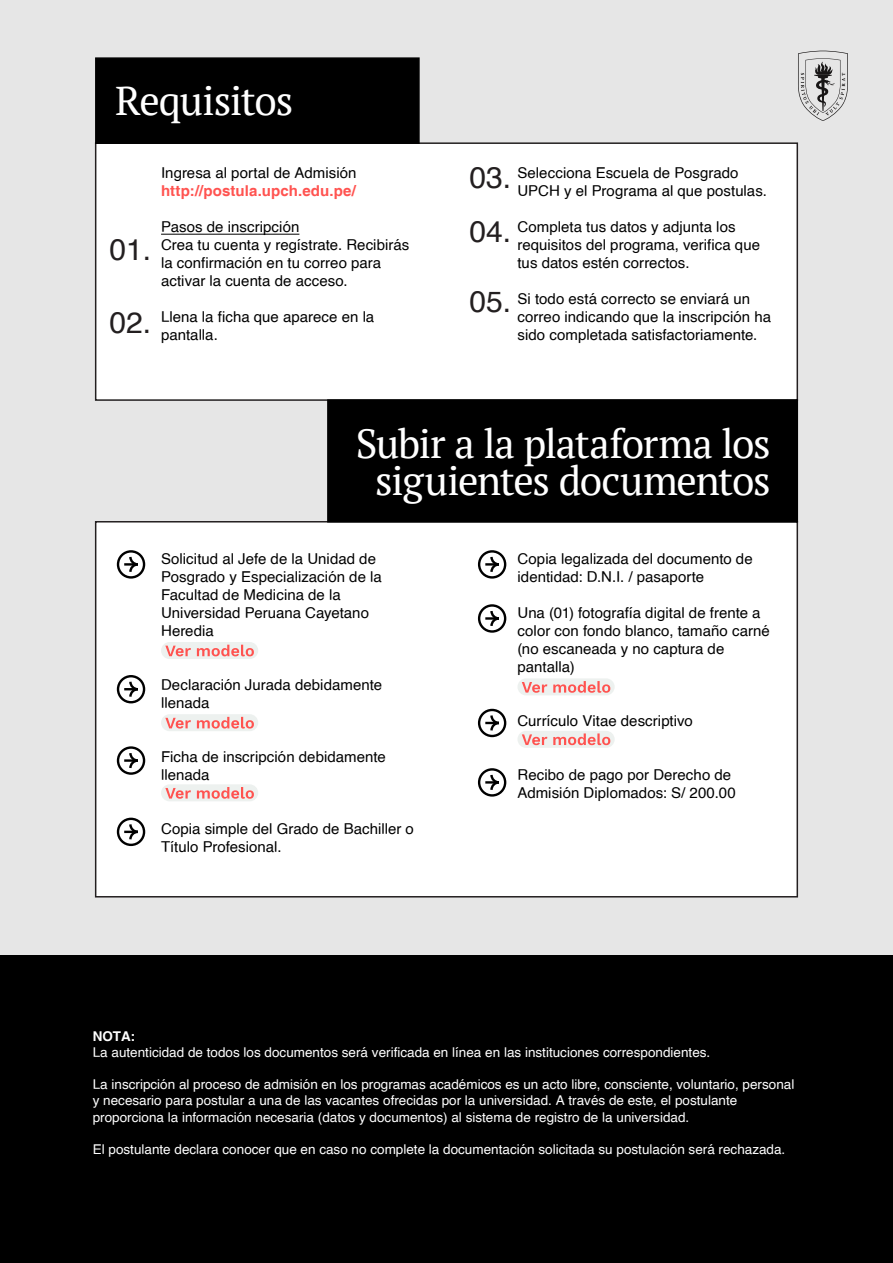
<style>
.page{position:relative;width:893px;height:1263px;background:#e6e6e6}
.page>*{position:absolute;margin:0;border:0;box-sizing:border-box;transform-origin:0 0}
.t1{font:40.5px/37.5px "PT Serif";letter-spacing:-.03em;color:#fff;text-align:center}
.t2{font:30px/54.3px "Helvetica";color:#231f20}
.t3{font:15px/18px "Helvetica";color:#000}
.t4{font:700 15px "Helvetica";letter-spacing:.005em;color:#ff5350}
.t5{font:13.5px/16.2px "Helvetica";color:#fff}
.t6{font:700 13.5px "Helvetica";color:#fff}
</style>
<div class="page">
<div style="left:0;top:955px;width:893px;height:308px;background:#000"></div>
<svg style="left:798px;top:51px;width:50px;height:70px"></svg>
<div style="left:95px;top:521px;width:703px;height:376px;background:#fff;border:2px solid #231f20"></div>
<div style="left:95px;top:142px;width:703px;height:259px;background:#fff;border:2px solid #231f20"></div>
<div style="left:95px;top:57px;width:325px;height:87px;background:#000;border:2px solid #000"></div>
<div style="left:327px;top:399px;width:471px;height:123px;background:#000;border:2px solid #000"></div>
<hr style="left:161px;top:234px;width:138px;height:1px;background:#000">
<div style="left:161px;top:642px;width:97px;height:17px;background:#edf1ef;border-radius:9px"></div>
<svg style="left:165px;top:646px;width:26px;height:10px"></svg>
<svg style="left:197px;top:645px;width:57px;height:11px"></svg>
<div style="left:161px;top:714px;width:97px;height:17px;background:#edf1ef;border-radius:9px"></div>
<svg style="left:165px;top:718px;width:26px;height:10px"></svg>
<svg style="left:197px;top:717px;width:57px;height:11px"></svg>
<div style="left:161px;top:784px;width:97px;height:17px;background:#edf1ef;border-radius:9px"></div>
<svg style="left:165px;top:788px;width:26px;height:11px"></svg>
<svg style="left:197px;top:787px;width:57px;height:12px"></svg>
<div style="left:117px;top:550px;width:28px;height:29px;border:2px solid #000;border-radius:50%"></div>
<hr style="left:124px;top:563px;width:14px;height:3px;background:#000">
<svg style="left:128px;top:554px;width:12px;height:20px"></svg>
<div style="left:117px;top:675px;width:28px;height:28px;border:2px solid #000;border-radius:50%"></div>
<svg style="left:124px;top:679px;width:16px;height:20px"></svg>
<div style="left:117px;top:746px;width:28px;height:29px;border:2px solid #000;border-radius:50%"></div>
<hr style="left:124px;top:759px;width:14px;height:3px;background:#000">
<svg style="left:128px;top:751px;width:12px;height:19px"></svg>
<div style="left:117px;top:818px;width:28px;height:28px;border:2px solid #000;border-radius:50%"></div>
<svg style="left:124px;top:822px;width:16px;height:20px"></svg>
<div style="left:478px;top:550px;width:28px;height:29px;border:2px solid #000;border-radius:50%"></div>
<hr style="left:485px;top:563px;width:14px;height:3px;background:#000">
<svg style="left:489px;top:554px;width:12px;height:20px"></svg>
<div style="left:478px;top:709px;width:28px;height:28px;border:2px solid #000;border-radius:50%"></div>
<svg style="left:485px;top:713px;width:16px;height:20px"></svg>
<div style="left:478px;top:604px;width:28px;height:29px;border:2px solid #000;border-radius:50%"></div>
<hr style="left:485px;top:617px;width:14px;height:3px;background:#000">
<svg style="left:489px;top:609px;width:12px;height:19px"></svg>
<div style="left:478px;top:768px;width:28px;height:29px;border:2px solid #000;border-radius:50%"></div>
<hr style="left:485px;top:781px;width:14px;height:3px;background:#000">
<svg style="left:489px;top:772px;width:12px;height:20px"></svg>
<div style="left:517px;top:678px;width:98px;height:17px;background:#edf1ef;border-radius:9px"></div>
<svg style="left:522px;top:682px;width:25px;height:11px"></svg>
<svg style="left:553px;top:681px;width:57px;height:12px"></svg>
<div style="left:517px;top:731px;width:98px;height:17px;background:#edf1ef;border-radius:9px"></div>
<svg style="left:522px;top:734px;width:25px;height:11px"></svg>
<svg style="left:553px;top:733px;width:57px;height:12px"></svg>
<h1 class="t1" style="left:115px;top:81px;width:180px">Requisitos</h1>
<h2 class="t2" style="left:109px;top:223px;width:43px">01.</h2>
<h2 class="t2" style="left:109px;top:296px;width:43px">02.</h2>
<p class="t3" style="left:161px;top:164px;width:197px">Ingresa al portal de Admisión</p>
<p class="t4" style="left:161px;top:182px;width:197px">http://postula.upch.edu.pe/</p>
<p class="t3" style="left:161px;top:218px;width:250px">Pasos de inscripción<br>Crea tu cuenta y regístrate. Recibirás la confirmación en tu correo para activar la cuenta de acceso.</p>
<p class="t3" style="left:161px;top:308px;width:215px">Llena la ficha que aparece en la pantalla.</p>
<h2 class="t2" style="left:469px;top:151px;width:43px">03.<br>04.</h2>
<h2 class="t2" style="left:469px;top:275px;width:43px">05.</h2>
<p class="t3" style="left:517px;top:164px;width:251px">Selecciona Escuela de Posgrado<br>UPCH y el Programa al que postulas.</p>
<p class="t3" style="left:517px;top:218px;width:244px">Completa tus datos y adjunta los requisitos del programa, verifica que tus datos estén correctos.</p>
<p class="t3" style="left:517px;top:290px;width:255px">Si todo está correcto se enviará un correo indicando que la inscripción ha sido completada satisfactoriamente.</p>
<h1 class="t1" style="left:356px;top:424px;width:417px">Subir a la plataforma los siguientes documentos</h1>
<p class="t3" style="left:161px;top:550px;width:222px">Solicitud al Jefe de la Unidad de<br>Posgrado y Especialización de la<br>Facultad de Medicina de la<br>Universidad Peruana Cayetano<br>Heredia</p>
<p class="t3" style="left:161px;top:676px;width:222px">Declaración Jurada debidamente llenada</p>
<p class="t3" style="left:161px;top:748px;width:226px">Ficha de inscripción debidamente llenada</p>
<p class="t3" style="left:161px;top:820px;width:254px">Copia simple del Grado de Bachiller o<br>Título Profesional.</p>
<p class="t3" style="left:517px;top:550px;width:237px">Copia legalizada del documento de identidad: D.N.I. / pasaporte</p>
<p class="t3" style="left:517px;top:604px;width:254px">Una (01) fotografía digital de frente a color con fondo blanco, tamaño carné (no escaneada y no captura de pantalla)</p>
<p class="t3" style="left:517px;top:712px;width:177px">Currículo Vitae descriptivo</p>
<p class="t3" style="left:517px;top:766px;width:220px">Recibo de pago por Derecho de<br>Admisión Diplomados: S/ 200.00</p>
<p class="t6" style="left:93px;top:1027px;width:44px">NOTA:</p>
<p class="t5" style="left:93px;top:1044px;width:619px">La autenticidad de todos los documentos será verificada en línea en las instituciones correspondientes.</p>
<p class="t5" style="left:93px;top:1077px;width:703px">La inscripción al proceso de admisión en los programas académicos es un acto libre, consciente, voluntario, personal y necesario para postular a una de las vacantes ofrecidas por la universidad. A través de este, el postulante proporciona la información necesaria (datos y documentos) al sistema de registro de la universidad.</p>
<p class="t5" style="left:93px;top:1141px;width:694px">El postulante declara conocer que en caso no complete la documentación solicitada su postulación será rechazada.</p>
</div>
